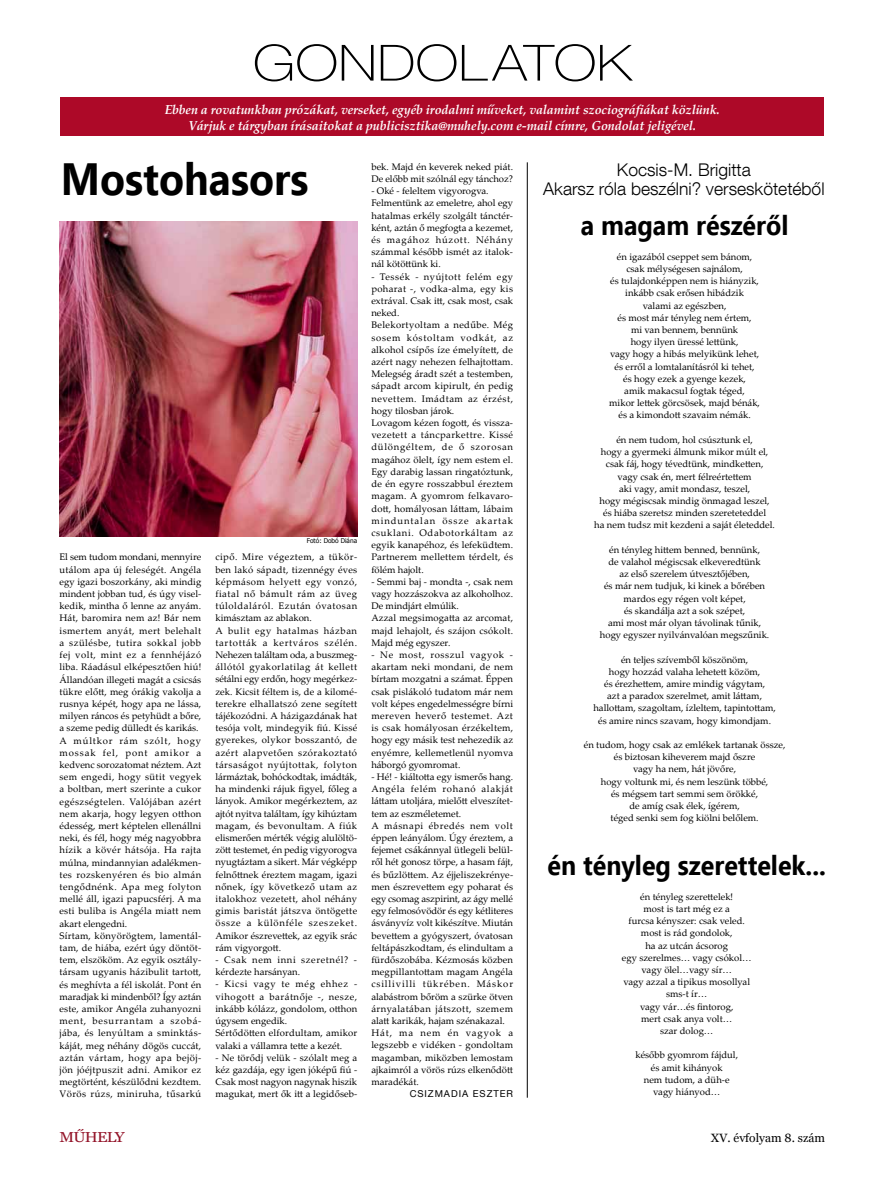
<style>
.page{position:relative;width:893px;height:1191px;background:#fff}
.page>*{position:absolute;margin:0;border:0;box-sizing:border-box;transform-origin:0 0}
.t1{font:100 49.9px "Helvetica Neue LT Com";color:#000;scale:1.15 1}
.t2{font:700 45.1px "Ebrima";color:#000;scale:.91 1}
.t3{font:700 27.5px "Ebrima";color:#000;scale:.91 1}
.t4{font:300 17.5px/19.2px "Helvetica Neue LT Com";color:#000;text-align:center}
.t5{font:14.4px "Georgia";letter-spacing:-.055em;color:#931328;scale:1.11 1}
.t6{font:italic 700 13px/16px "Palatino Linotype";letter-spacing:-.01em;color:#fff;text-align:center}
.t7{font:12px "Georgia";color:#000}
.t8{font:9.5px/12.2px "Palatino Linotype";letter-spacing:.005em;color:#000}
.t9{font:9.5px/12.2px "Palatino Linotype";letter-spacing:.025em;color:#000}
.t10{font:9.5px/12.2px "Palatino Linotype";letter-spacing:.06em;color:#000}
.t11{font:9.5px "Helvetica Neue LT Com";letter-spacing:.1em;color:#000}
.t12{font:6.5px "Tahoma";color:#000}
</style>
<div class="page">
<div style="left:61px;top:98px;width:763px;height:38px;background:#ad0928"></div>
<img style="left:60px;top:221px;width:297px;height:315px">
<hr style="left:527px;top:162px;width:1px;height:935px;background:#000">
<h1 class="t1" style="left:253px;top:33px;width:331px">GONDOLATOK</h1>
<h3 class="t6" style="left:165px;top:101px;width:556px">Ebben a rovatunkban prózákat, verseket, egyéb irodalmi műveket, valamint szociográfiákat közlünk.<br>Várjuk e tárgyban írásaitokat a publicisztika@muhely.com e-mail címre, Gondolat jeligével.</h3>
<h2 class="t2" style="left:61px;top:145px;width:273px">Mostohasors</h2>
<p class="t12" style="left:307px;top:536px;width:52px">Fotó: Dobó Diána</p>
<p class="t8" style="left:60px;top:551px;width:143px">El sem tudom mondani, mennyire utálom apa új feleségét. Angéla egy igazi boszorkány, aki mindig mindent jobban tud, és úgy visel&shy;kedik, mintha ő lenne az anyám.<br>Hát, baromira nem az! Bár nem ismertem anyát, mert belehalt a szülésbe, tutira sokkal jobb fej volt, mint ez a fennhéjázó liba. Ráadásul elképesztően hiú!<br>Állandóan illegeti magát a csicsás tükre előtt, meg órákig vakolja a rusnya képét, hogy apa ne lássa, milyen ráncos és petyhüdt a bőre, a szeme pedig dülledt és karikás.<br>A múltkor rám szólt, hogy mossak fel, pont amikor a kedvenc sorozatomat néztem. Azt sem engedi, hogy sütit vegyek a boltban, mert szerinte a cukor egészségtelen. Valójában azért nem akarja, hogy legyen otthon édesség, mert képtelen ellenállni neki, és fél, hogy még nagyobbra hízik a kövér hátsója. Ha rajta múlna, mindannyian adalékmen&shy;tes rozskenyéren és bio almán tengődnénk. Apa meg folyton mellé áll, igazi papucsférj. A ma esti buliba is Angéla miatt nem akart elengedni.<br>Sírtam, könyörögtem, lamentál&shy;tam, de hiába, ezért úgy döntöt&shy;tem, elszököm. Az egyik osztály&shy;társam ugyanis házibulit tartott, és meghívta a fél iskolát. Pont én maradjak ki mindenből? Így aztán este, amikor Angéla zuhanyozni ment, besurrantam a szobá&shy;jába, és lenyúltam a sminktás&shy;káját, meg néhány dögös cuccát, aztán vártam, hogy apa bejöj&shy;jön jóéjtpuszit adni. Amikor ez megtörtént, készülődni kezdtem.<br>Vörös rúzs, miniruha, tűsarkú</p>
<p class="t8" style="left:215px;top:550px;width:143px">cipő. Mire végeztem, a tükör&shy;ben lakó sápadt, tizennégy éves képmásom helyett egy vonzó, fiatal nő bámult rám az üveg túloldaláról. Ezután óvatosan kimásztam az ablakon.<br>A bulit egy hatalmas házban tartották a kertváros szélén.<br>Nehezen találtam oda, a buszmeg&shy;állótól gyakorlatilag át kellett sétálni egy erdőn, hogy megérkez&shy;zek. Kicsit féltem is, de a kilomé&shy;terekre elhallatszó zene segített tájékozódni. A házigazdának hat tesója volt, mindegyik fiú. Kissé gyerekes, olykor bosszantó, de azért alapvetően szórakoztató társaságot nyújtottak, folyton lármáztak, bohóckodtak, imádták, ha mindenki rájuk figyel, főleg a lányok. Amikor megérkeztem, az ajtót nyitva találtam, így kihúztam magam, és bevonultam. A fiúk elismerően mérték végig alulöltö&shy;zött testemet, én pedig vigyorogva nyugtáztam a sikert. Már végképp felnőttnek éreztem magam, igazi nőnek, így következő utam az italokhoz vezetett, ahol néhány gimis baristát játszva öntögette össze a különféle szeszeket.<br>Amikor észrevettek, az egyik srác rám vigyorgott.</p>
<p class="t10" style="left:215px;top:953px;width:143px">- Csak nem inni szeretnél? - kérdezte harsányan.</p>
<p class="t8" style="left:215px;top:977px;width:143px">- Kicsi vagy te még ehhez - vihogott a barátnője -, nesze, inkább kólázz, gondolom, otthon úgysem engedik.<br>Sértődötten elfordultam, amikor valaki a vállamra tette a kezét.</p>
<p class="t8" style="left:215px;top:1051px;width:143px;text-align:justify">- Ne törődj velük - szólalt meg a kéz gazdája, egy igen jóképű fiú - Csak most nagyon nagynak hiszik magukat, mert ők itt a legidőseb-</p>
<p class="t8" style="left:371px;top:160px;width:143px">bek. Majd én keverek neked piát.<br>De előbb mit szólnál egy tánchoz?</p>
<p class="t8" style="left:371px;top:184px;width:143px">- Oké - feleltem vigyorogva.<br>Felmentünk az emeletre, ahol egy hatalmas erkély szolgált tánctér&shy;ként, aztán ő megfogta a kezemet, és magához húzott. Néhány számmal később ismét az italok&shy;nál kötöttünk ki.</p>
<p class="t9" style="left:371px;top:270px;width:143px">- Tessék - nyújtott felém egy poharat -, vodka-alma, egy kis extrával. Csak itt, csak most, csak neked.<br>Belekortyoltam a nedűbe. Még sosem kóstoltam vodkát, az alkohol csípős íze émelyített, de azért nagy nehezen felhajtottam.<br>Melegség áradt szét a testemben, sápadt arcom kipirult, én pedig nevettem. Imádtam az érzést, hogy tilosban járok.<br>Lovagom kézen fogott, és vissza&shy;vezetett a táncparkettre. Kissé dülöngéltem, de ő szorosan magához ölelt, így nem estem el.<br>Egy darabig lassan ringatóztunk, de én egyre rosszabbul éreztem magam. A gyomrom felkavaro&shy;dott, homályosan láttam, lábaim minduntalan össze akartak csuklani. Odabotorkáltam az egyik kanapéhoz, és lefeküdtem.<br>Partnerem mellettem térdelt, és fölém hajolt.</p>
<p class="t8" style="left:371px;top:575px;width:143px">- Semmi baj - mondta -, csak nem vagy hozzászokva az alkoholhoz.<br>De mindjárt elmúlik.<br>Azzal megsimogatta az arcomat, majd lehajolt, és szájon csókolt.<br>Majd még egyszer.</p>
<p class="t8" style="left:371px;top:648px;width:143px;text-align:justify">- Ne most, rosszul vagyok - akartam neki mondani, de nem bírtam mozgatni a számat. Éppen csak pislákoló tudatom már nem volt képes engedelmességre bírni mereven heverő testemet. Azt is csak homályosan érzékeltem, hogy egy másik test nehezedik az enyémre, kellemetlenül nyomva háborgó gyomromat.</p>
<p class="t8" style="left:371px;top:770px;width:143px">- Hé! - kiáltotta egy ismerős hang.<br>Angéla felém rohanó alakját láttam utoljára, mielőtt elveszítet&shy;tem az eszméletemet.<br>A másnapi ébredés nem volt éppen leányálom. Úgy éreztem, a fejemet csákánnyal ütlegeli belül&shy;ről hét gonosz törpe, a hasam fájt, és bűzlöttem. Az éjjeliszekrénye&shy;men észrevettem egy poharat és egy csomag aszpirint, az ágy mellé egy felmosóvödör és egy kétliteres ásványvíz volt kikészítve. Miután bevettem a gyógyszert, óvatosan feltápászkodtam, és elindultam a fürdőszobába. Kézmosás közben megpillantottam magam Angéla csillivilli tükrében. Máskor alabástrom bőröm a szürke ötven árnyalatában játszott, szemem alatt karikák, hajam szénakazal.<br>Hát, ma nem én vagyok a legszebb e vidéken - gondoltam magamban, miközben lemostam ajkaimról a vörös rúzs elkenődött maradékát.</p>
<p class="t11" style="left:410px;top:1087px;width:105px">CSIZMADIA ESZTER</p>
<h3 class="t4" style="left:543px;top:159px;width:283px">Kocsis-M. Brigitta<br>Akarsz róla beszélni? verseskötetéből</h3>
<h3 class="t3" style="left:581px;top:205px;width:230px">a magam részéről</h3>
<p class="t8" style="left:609px;top:250px;width:152px;text-align:center">én igazából cseppet sem bánom, csak mélységesen sajnálom,<br>és tulajdonképpen nem is hiányzik, inkább csak erősen hibádzik<br>valami az egészben,<br>és most már tényleg nem értem,<br>mi van bennem, bennünk<br>hogy ilyen üressé lettünk,<br>vagy hogy a hibás melyikünk lehet, és erről a lomtalanításról ki tehet, és hogy ezek a gyenge kezek,<br>amik makacsul fogtak téged,<br>mikor lettek görcsösek, majd bénák, és a kimondott szavaim némák.</p>
<p class="t8" style="left:594px;top:433px;width:182px;text-align:center">én nem tudom, hol csúsztunk el,<br>hogy a gyermeki álmunk mikor múlt el, csak fáj, hogy tévedtünk, mindketten,<br>vagy csak én, mert félreértettem<br>aki vagy, amit mondasz, teszel,<br>hogy mégiscsak mindig önmagad leszel, és hiába szeretsz minden szereteteddel<br>ha nem tudsz mit kezdeni a saját életeddel.</p>
<p class="t8" style="left:600px;top:543px;width:171px;text-align:center">én tényleg hittem benned, bennünk,<br>de valahol mégiscsak elkeveredtünk<br>az első szerelem útvesztőjében,<br>és már nem tudjuk, ki kinek a bőrében mardos egy régen volt képet,<br>és skandálja azt a sok szépet,<br>ami most már olyan távolinak tűnik, hogy egyszer nyilvánvalóan megszűnik.</p>
<p class="t8" style="left:593px;top:653px;width:184px;text-align:center">én teljes szívemből köszönöm,<br>hogy hozzád valaha lehetett közöm,<br>és érezhettem, amire mindig vágytam,<br>azt a paradox szerelmet, amit láttam, hallottam, szagoltam, ízleltem, tapintottam, és amire nincs szavam, hogy kimondjam.</p>
<p class="t8" style="left:584px;top:738px;width:203px;text-align:center">én tudom, hogy csak az emlékek tartanak össze, és biztosan kiheverem majd őszre<br>vagy ha nem, hát jövőre,<br>hogy voltunk mi, és nem leszünk többé,<br>és mégsem tart semmi sem örökké,<br>de amíg csak élek, ígérem,<br>téged senki sem fog kiölni belőlem.</p>
<h3 class="t3" style="left:548px;top:845px;width:307px">én tényleg szerettelek...</h3>
<p class="t8" style="left:622px;top:890px;width:131px;text-align:center">én tényleg szerettelek!<br>most is tart még ez a<br>furcsa kényszer: csak veled. most is rád gondolok,<br>ha az utcán ácsorog<br>egy szerelmes… vagy csókol… vagy ölel…vagy sír…<br>vagy azzal a tipikus mosollyal sms-t ír…<br>vagy vár…és fintorog,<br>mert csak anya volt…<br>szar dolog…</p>
<p class="t8" style="left:635px;top:1048px;width:104px;text-align:center">később gyomrom fájdul, és amit kihányok<br>nem tudom, a düh-e vagy hiányod…</p>
<h3 class="t5" style="left:60px;top:1128px;width:60px">MŰHELY</h3>
<p class="t7" style="left:711px;top:1130px;width:116px">XV. évfolyam 8. szám</p>
</div>
